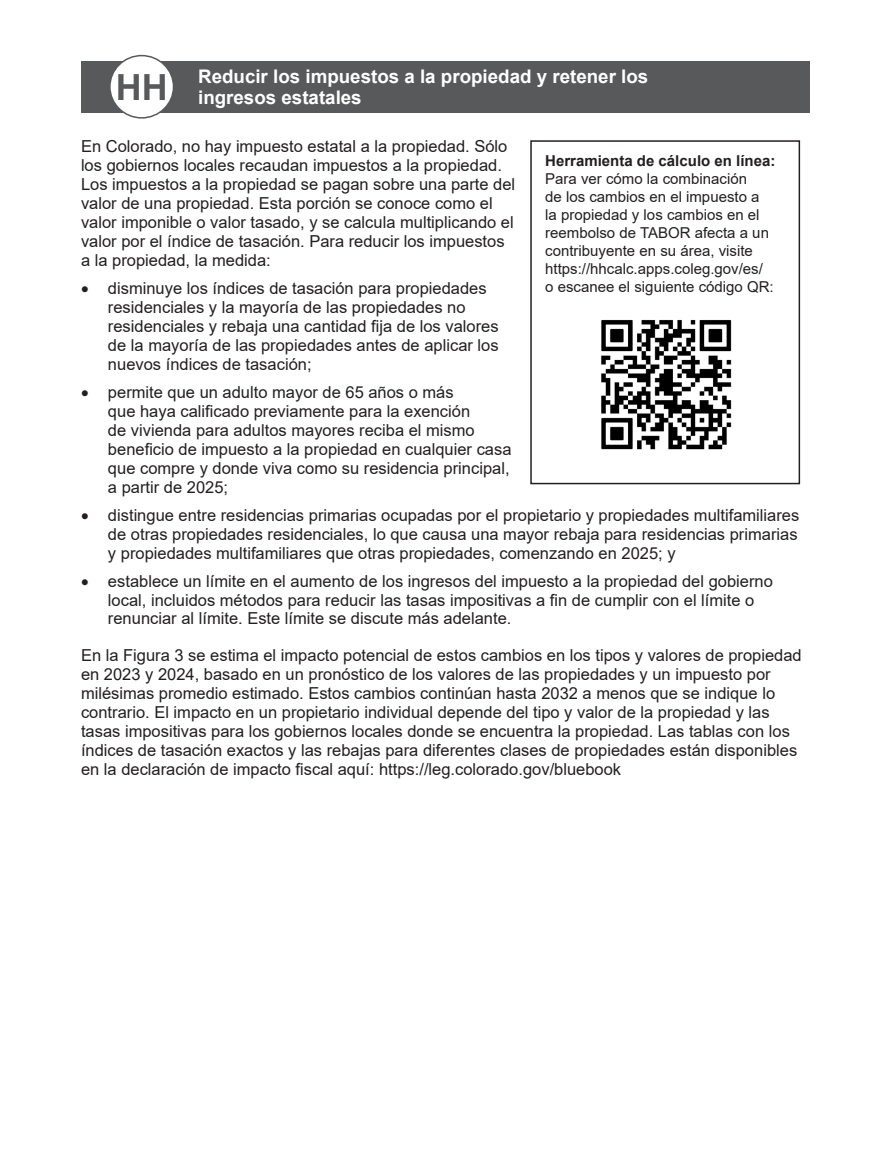
<style>
.page{position:relative;width:891px;height:1175px;background:#fff}
.page>*{position:absolute;margin:0;border:0;box-sizing:border-box;transform-origin:0 0}
.Circle_Style{font:700 36px "Arial";color:#58595b}
.Header_Text{font:700 18.75px/21px "Arial";color:#fff}
.Analysis_Text_Spanish{font:16.5px/18.9px "Arial";color:#231f20}
.Analysis_Text{font:16.5px/19px "Arial";color:#231f20}
.Table_Text{font:15px/18px "Arial";color:#231f20}
.Table_Column_Header{font:700 15px "Arial";color:#231f20}
</style>
<div class="page">
<div style="left:81px;top:62px;width:729px;height:51px;background:#58595b"></div>
<div style="left:530px;top:140px;width:270px;height:344px;border:2px solid #231f20"></div>
<img style="left:601px;top:320px;width:131px;height:130px">
<div style="left:110px;top:56px;width:64px;height:62px;background:#fff;border-radius:50%"></div>
<div style="left:109px;top:55px;width:65px;height:64px;border:2px solid #58595b;border-radius:50%"></div>
<p class="Circle_Style" style="left:116px;top:62px;width:53px">HH</p>
<p class="Header_Text" style="left:198px;top:66px;width:452px">Reducir los impuestos a la propiedad y retener los ingresos estatales</p>
<p class="Analysis_Text" style="left:81px;top:136px;width:436px">En Colorado, no hay impuesto estatal a la propiedad. Sólo los gobiernos locales recaudan impuestos a la propiedad.<br>Los impuestos a la propiedad se pagan sobre una parte del valor de una propiedad. Esta porción se conoce como el valor imponible o valor tasado, y se calcula multiplicando el valor por el índice de tasación. Para reducir los impuestos a la propiedad, la medida:</p>
<p class="Analysis_Text_Spanish" style="left:108px;top:278px;width:392px;text-indent:-27px">• disminuye los índices de tasación para propiedades residenciales y la mayoría de las propiedades no residenciales y rebaja una cantidad fija de los valores de la mayoría de las propiedades antes de aplicar los nuevos índices de tasación;</p>
<p class="Analysis_Text_Spanish" style="left:108px;top:382px;width:405px;text-indent:-27px">• permite que un adulto mayor de 65 años o más<br>que haya calificado previamente para la exención<br>de vivienda para adultos mayores reciba el mismo beneficio de impuesto a la propiedad en cualquier casa que compre y donde viva como su residencia principal, a partir de 2025;</p>
<p class="Analysis_Text_Spanish" style="left:108px;top:505px;width:693px;text-align:justify;text-indent:-27px">• distingue entre residencias primarias ocupadas por el propietario y propiedades multifamiliares de otras propiedades residenciales, lo que causa una mayor rebaja para residencias primarias y propiedades multifamiliares que otras propiedades, comenzando en 2025; y</p>
<p class="Analysis_Text_Spanish" style="left:108px;top:571px;width:666px;text-indent:-27px">• establece un límite en el aumento de los ingresos del impuesto a la propiedad del gobierno local, incluidos métodos para reducir las tasas impositivas a fin de cumplir con el límite o renunciar al límite. Este límite se discute más adelante.</p>
<p class="Analysis_Text_Spanish" style="left:81px;top:646px;width:722px">En la Figura 3 se estima el impacto potencial de estos cambios en los tipos y valores de propiedad en 2023 y 2024, basado en un pronóstico de los valores de las propiedades y un impuesto por milésimas promedio estimado. Estos cambios continúan hasta 2032 a menos que se indique lo contrario. El impacto en un propietario individual depende del tipo y valor de la propiedad y las tasas impositivas para los gobiernos locales donde se encuentra la propiedad. Las tablas con los índices de tasación exactos y las rebajas para diferentes clases de propiedades están disponibles en la declaración de impacto fiscal aquí: https://leg.colorado.gov/bluebook</p>
<p class="Table_Column_Header" style="left:545px;top:150px;width:232px">Herramienta de cálculo en línea:</p>
<p class="Table_Text" style="left:545px;top:170px;width:225px">Para ver cómo la combinación<br>de los cambios en el impuesto a la propiedad y los cambios en el reembolso de TABOR afecta a un contribuyente en su área, visite https://hhcalc.apps.coleg.gov/es/</p>
<p class="Table_Text" style="left:545px;top:278px;width:230px">o escanee el siguiente código QR:</p>
</div>
